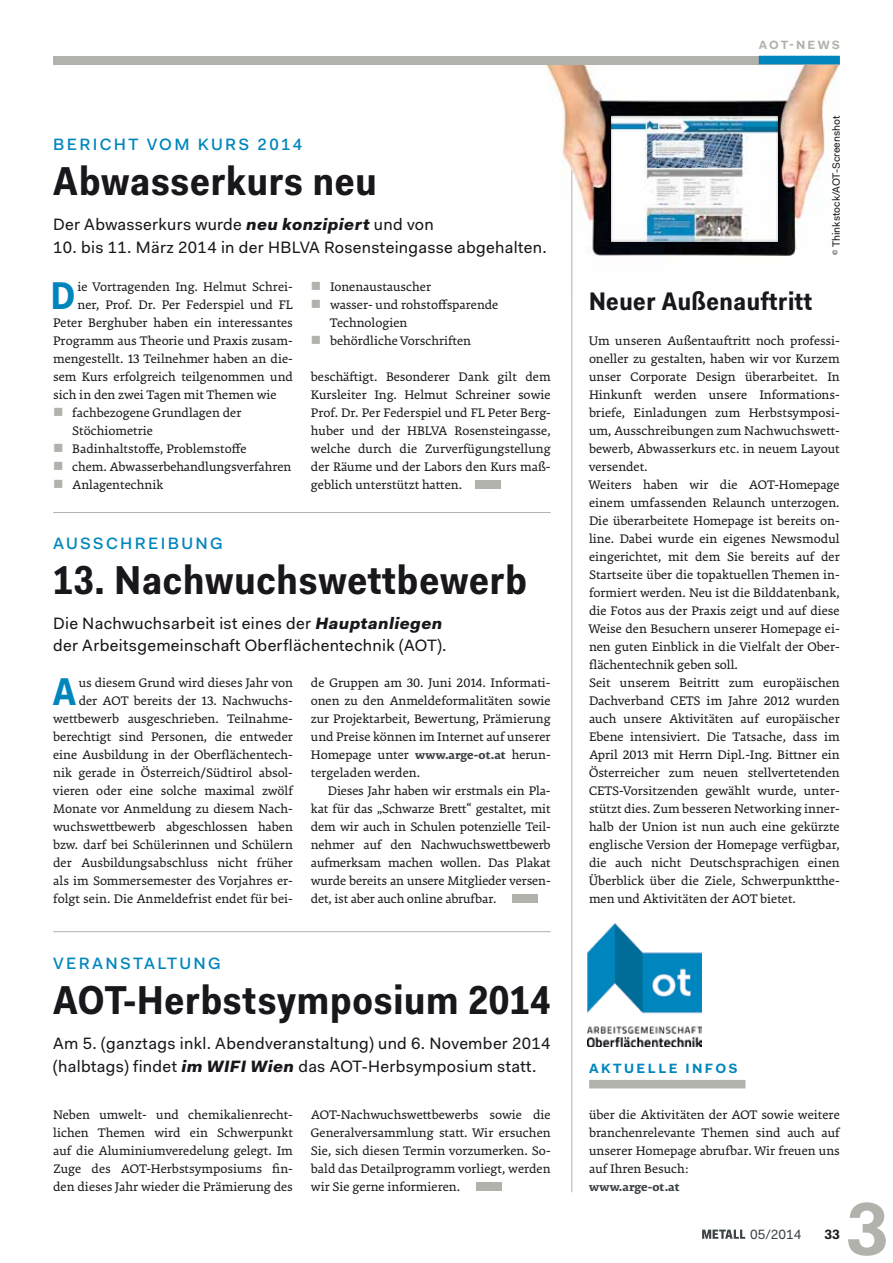
<style>
.page{position:relative;width:893px;height:1263px;background:#fff}
.page>*{position:absolute;margin:0;border:0;box-sizing:border-box;transform-origin:0 0}
.t1{font:700 40.5px "Fakt Sm Con Pro";letter-spacing:.02em;color:#1a171c}
.t2{font:700 38.85px "Fakt Sm Con Pro";color:#0086bd}
.t3{font:700 25.5px "Fakt Sm Con Pro";letter-spacing:.02em;color:#1a171c}
.t4{font:16.5px/22.5px "Fakt Pro";letter-spacing:.02em;color:#1a171c}
.t5{font:500 16.5px "Fakt Pro";letter-spacing:.14em;color:#0086bd}
.t6{font:13.5px/18px "Premiera";color:#1a171c;text-align:justify}
.t7{font:700 13.5px "Fakt Pro";letter-spacing:.18em;color:#0086bd}
.t8{font:13.5px "Fakt Pro";color:#3c4347}
.t9{font:700 13.5px "Fakt Pro";color:#1a171c}
.t10{font:700 12.75px "Premiera";color:#3c4347}
.t11{font:700 12px "Fakt Pro";letter-spacing:.17em;color:#b1b2ac}
.t12{font:10.5px "Fakt Pro";color:#1a171c}
.s1{font-weight:900;font-style:italic}
.s2{font-weight:700;font-size:12.75px;color:#3c4347}
.s3{font-family:"Rotis Serif Std"}
</style>
<div class="page">
<svg style="left:848px;top:1202px;width:38px;height:54px"></svg>
<div style="left:476px;top:480px;width:25px;height:9px;background:#b1b2ac"></div>
<div style="left:589px;top:1080px;width:156px;height:8px;background:#b1b2ac"></div>
<div style="left:512px;top:894px;width:26px;height:9px;background:#b1b2ac"></div>
<div style="left:476px;top:1182px;width:26px;height:9px;background:#b1b2ac"></div>
<img style="left:546px;top:64px;width:294px;height:234px">
<div style="left:609px;top:114px;width:170px;height:128px;background:#1a171c;opacity:.4"></div>
<hr style="left:571px;top:170px;width:1px;height:1022px;background:#b1b2ac">
<hr style="left:53px;top:512px;width:498px;height:1px;background:#b1b2ac">
<hr style="left:53px;top:931px;width:498px;height:1px;background:#b1b2ac">
<img style="left:588px;top:924px;width:114px;height:122px">
<div style="left:53px;top:56px;width:787px;height:8px;background:#b1b2ac"></div>
<svg style="left:702px;top:1229px;width:43px;height:10px"></svg>
<div style="left:759px;top:56px;width:81px;height:8px;background:#0086bd"></div>
<p class="t5" style="left:53px;top:133px;width:250px">BERICHT VOM KURS 2014</p>
<h1 class="t1" style="left:53px;top:154px;width:325px">Abwasserkurs neu</h1>
<p class="t4" style="left:53px;top:213px;width:382px">Der Abwasserkurs wurde <span class="s1">neu konzipiert</span> und von</p>
<p class="t4" style="left:53px;top:236px;width:495px">10. bis 11. März 2014 in der HBLVA Rosensteingasse abgehalten.</p>
<h2 class="t2" style="left:51px;top:269px;width:26px">D</h2>
<p class="t6" style="left:78px;top:277px;width:217px">ie Vortragenden Ing. Helmut Schrei-</p>
<p class="t6" style="left:330px;top:277px;width:170px;text-align:left">Ionenaustauscher<br>wasser- und rohstoffsparende<br>Technologien<br>behördliche Vorschriften</p>
<p class="t6" style="left:311px;top:367px;width:241px">beschäftigt. Besonderer Dank gilt dem Kursleiter Ing. Helmut Schreiner sowie Prof. Dr. Per Federspiel und FL Peter Berg&shy;huber und der HBLVA Rosensteingasse, welche durch die Zurverfügungstellung der Räume und der Labors den Kurs maß&shy;geblich unterstützt hatten.</p>
<p class="t6" style="left:78px;top:295px;width:217px">ner, Prof. Dr. Per Federspiel und FL</p>
<p class="t6" style="left:53px;top:313px;width:241px">Peter Berghuber haben ein interessantes</p>
<p class="t6" style="left:53px;top:331px;width:241px">Programm aus Theorie und Praxis zusam-</p>
<p class="t6" style="left:53px;top:349px;width:241px">mengestellt. 13 Teilnehmer haben an die-</p>
<p class="t6" style="left:53px;top:367px;width:241px">sem Kurs erfolgreich teilgenommen und</p>
<p class="t6" style="left:53px;top:385px;width:225px">sich in den zwei Tagen mit Themen wie</p>
<p class="t6" style="left:72px;top:403px;width:171px">fachbezogene Grundlagen der</p>
<p class="t6" style="left:72px;top:421px;width:82px">Stöchiometrie</p>
<p class="t6" style="left:72px;top:439px;width:176px">Badinhaltstoffe, Problemstoffe</p>
<p class="t6" style="left:72px;top:457px;width:221px">chem. Abwasserbehandlungsverfahren</p>
<p class="t6" style="left:72px;top:475px;width:93px">Anlagentechnik</p>
<p class="t5" style="left:53px;top:532px;width:171px">AUSSCHREIBUNG</p>
<h1 class="t1" style="left:53px;top:553px;width:475px">13. Nachwuchswettbewerb</h1>
<p class="t4" style="left:53px;top:612px;width:395px">Die Nachwuchsarbeit ist eines der <span class="s1">Hauptanliegen </span>der Arbeitsgemeinschaft Oberflächentechnik (AOT).</p>
<h2 class="t2" style="left:53px;top:665px;width:25px">A</h2>
<p class="t6" style="left:53px;top:673px;width:241px;text-align:right">us diesem Grund wird dieses Jahr von<br>der AOT bereits der 13. Nachwuchs&shy;wettbewerb ausgeschrieben. Teilnahme&shy;berechtigt sind Personen, die entweder eine Ausbildung in der Oberflächentech&shy;nik gerade in Österreich/Südtirol absol&shy;vieren oder eine solche maximal zwölf Monate vor Anmeldung zu diesem Nach&shy;wuchswettbewerb abgeschlossen haben bzw. darf bei Schülerinnen und Schülern der Ausbildungsabschluss nicht früher als im Sommersemester des Vorjahres er&shy;folgt sein. Die Anmeldefrist endet für bei-</p>
<p class="t6" style="left:311px;top:673px;width:241px">de Gruppen am 30. Juni 2014. Informati&shy;onen zu den Anmeldeformalitäten sowie zur Projektarbeit, Bewertung, Prämierung und Preise können im Internet auf unserer Homepage unter <span class="s2">www.arge-ot.at</span> herun&shy;tergeladen werden.</p>
<p class="t6" style="left:311px;top:781px;width:241px;text-indent:17px">Dieses Jahr haben wir erstmals ein Pla&shy;kat für das „Schwarze Brett“ gestaltet, mit dem wir auch in Schulen potenzielle Teil&shy;nehmer auf den Nachwuchswettbewerb aufmerksam machen wollen. Das Plakat wurde bereits an unsere Mitglieder versen&shy;det, ist aber auch online abrufbar.</p>
<p class="t5" style="left:53px;top:952px;width:169px">VERANSTALTUNG</p>
<h1 class="t1" style="left:53px;top:973px;width:499px">AOT-Herbstsymposium 2014</h1>
<p class="t4" style="left:53px;top:1032px;width:499px">Am 5. (ganztags inkl. Abendveranstaltung) und 6. November 2014 (halbtags) findet <span class="s1">im WIFI Wien</span> das AOT-Herbsymposium statt.</p>
<p class="t6" style="left:53px;top:1105px;width:241px">Neben umwelt- und chemikalienrecht&shy;lichen Themen wird ein Schwerpunkt auf die Aluminiumveredelung gelegt. Im Zuge des AOT-Herbstsymposiums fin&shy;den dieses Jahr wieder die Prämierung des</p>
<p class="t6" style="left:311px;top:1105px;width:241px">AOT-Nachwuchswettbewerbs sowie die Generalversammlung statt. Wir ersuchen Sie, sich diesen Termin vorzumerken. So&shy;bald das Detailprogramm vorliegt, werden wir Sie gerne informieren.</p>
<p class="t11" style="left:759px;top:37px;width:83px">AOT-NEWS</p>
<p class="t12" style="left:829px;top:255px;width:140px;rotate:-90deg"><span class="s3">©</span> Thinkstock/AOT-Screenshot</p>
<h3 class="t3" style="left:589px;top:284px;width:225px">Neuer Außenauftritt</h3>
<p class="t6" style="left:589px;top:331px;width:252px;text-align:left">Um unseren Außentauftritt noch professi&shy;oneller zu gestalten, haben wir vor Kurzem unser Corporate Design überarbeitet. In Hinkunft werden unsere Informations&shy;briefe, Einladungen zum Herbstsymposi&shy;um, Ausschreibungen zum Nachwuchswett&shy;bewerb, Abwasserkurs etc. in neuem Layout versendet.<br>Weiters haben wir die AOT-Homepage einem umfassenden Relaunch unterzogen.<br>Die überarbeitete Homepage ist bereits on&shy;line. Dabei wurde ein eigenes Newsmodul eingerichtet, mit dem Sie bereits auf der Startseite über die topaktuellen Themen in&shy;formiert werden. Neu ist die Bilddatenbank, die Fotos aus der Praxis zeigt und auf diese Weise den Besuchern unserer Homepage ei&shy;nen guten Einblick in die Vielfalt der Ober&shy;flächentechnik geben soll.<br>Seit unserem Beitritt zum europäischen Dachverband CETS im Jahre 2012 wurden auch unsere Aktivitäten auf europäischer Ebene intensiviert. Die Tatsache, dass im April 2013 mit Herrn Dipl.-Ing. Bittner ein Österreicher zum neuen stellvertetenden CETS-Vorsitzenden gewählt wurde, unter&shy;stützt dies. Zum besseren Networking inner&shy;halb der Union ist nun auch eine gekürzte englische Version der Homepage verfügbar, die auch nicht Deutschsprachigen einen Überblick über die Ziele, Schwerpunktthe&shy;men und Aktivitäten der AOT bietet.</p>
<p class="t7" style="left:589px;top:1059px;width:150px">AKTUELLE INFOS</p>
<p class="t6" style="left:589px;top:1105px;width:252px">über die Aktivitäten der AOT sowie weitere branchenrelevante Themen sind auch auf unserer Homepage abrufbar. Wir freuen uns auf Ihren Besuch:</p>
<p class="t10" style="left:589px;top:1178px;width:92px">www.arge-ot.at</p>
<p class="t8" style="left:750px;top:1225px;width:53px">05/2014</p>
<p class="t9" style="left:824px;top:1225px;width:17px">33</p>
</div>
